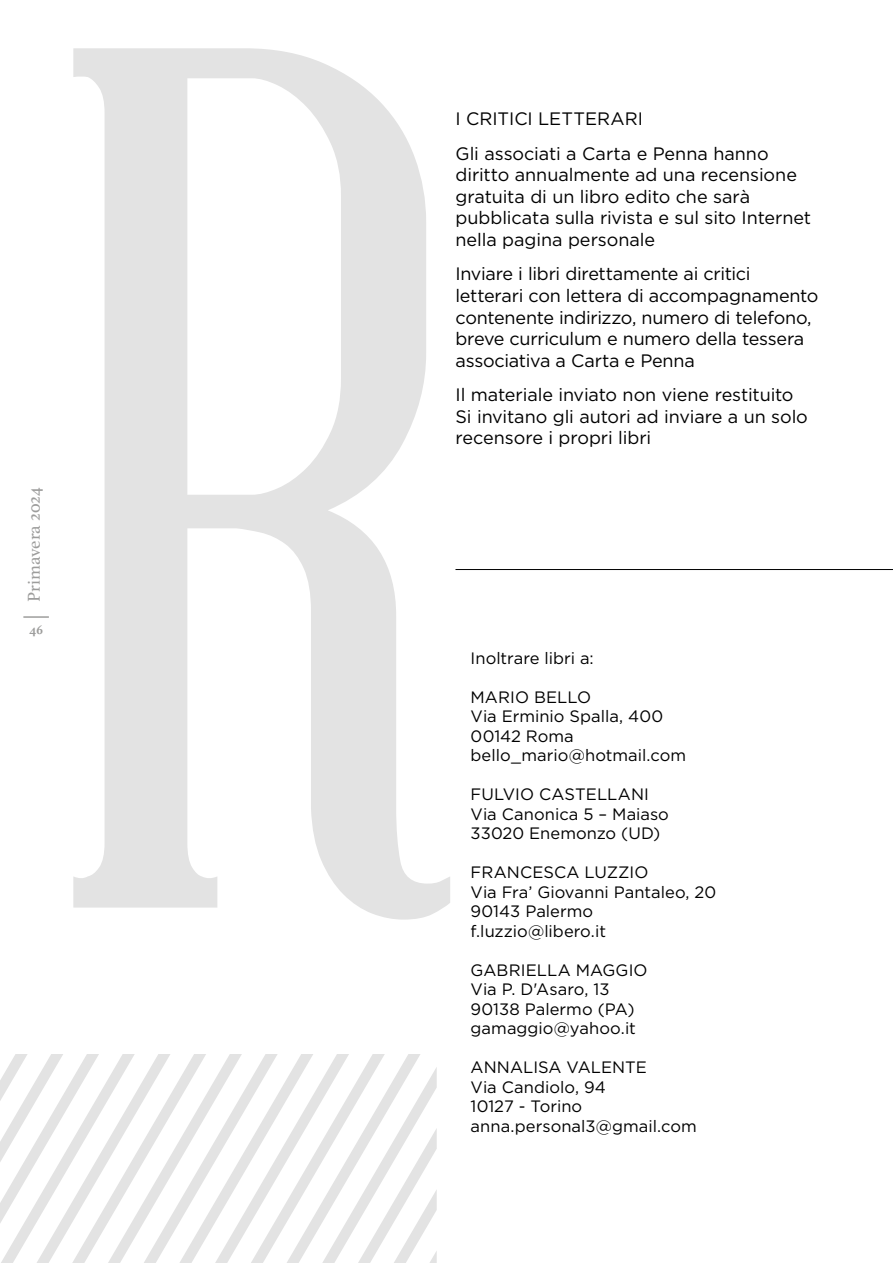
<style>
.page{position:relative;width:893px;height:1263px;background:#fff}
.page>*{position:absolute;margin:0;border:0;box-sizing:border-box;transform-origin:0 0}
.t1{font:18px/21.6px "Gotham";letter-spacing:-.01em;color:#000}
.t2{font:18px "Athelas";color:#9d9d9c}
.t3{font:16.5px/19.5px "Gotham";color:#000}
.t4{font:700 13.5px "Athelas";color:#9d9d9c}
</style>
<div class="page">
<hr style="left:455px;top:569px;width:438px;height:1px;background:#000">
<svg style="left:0;top:1054px;width:437px;height:209px"></svg>
<hr style="left:23px;top:616px;width:26px;height:2px;background:#9d9d9c">
<svg style="left:73px;top:48px;width:377px;height:871px"></svg>
<p class="t2" style="left:20px;top:602px;width:116px;rotate:-90deg">Primavera 2024</p>
<p class="t4" style="left:29px;top:619px;width:15px">46</p>
<p class="t1" style="left:455px;top:101px;width:315px;line-height:34.3px">I CRITICI LETTERARI<br>Gli associati a Carta e Penna hanno</p>
<p class="t1" style="left:455px;top:164px;width:357px">diritto annualmente ad una recensione gratuita di un libro edito che sarà pubblicata sulla rivista e sul sito Internet nella pagina personale</p>
<p class="t1" style="left:455px;top:263px;width:364px">Inviare i libri direttamente ai critici letterari con lettera di accompagnamento contenente indirizzo, numero di telefono, breve curriculum e numero della tessera associativa a Carta e Penna</p>
<p class="t1" style="left:455px;top:383px;width:354px">Il materiale inviato non viene restituito<br>Si invitano gli autori ad inviare a un solo recensore i propri libri</p>
<p class="t3" style="left:471px;top:648px;width:125px">Inoltrare libri a:</p>
<p class="t3" style="left:471px;top:687px;width:217px">MARIO BELLO<br>Via Erminio Spalla, 400<br>00142 Roma bello_mario@hotmail.com</p>
<p class="t3" style="left:471px;top:784px;width:200px">FULVIO CASTELLANI<br>Via Canonica 5 – Maiaso<br>33020 Enemonzo (UD)</p>
<p class="t3" style="left:471px;top:862px;width:247px">FRANCESCA LUZZIO<br>Via Fra’ Giovanni Pantaleo, 20<br>90143 Palermo f.luzzio@libero.it</p>
<p class="t3" style="left:471px;top:960px;width:179px">GABRIELLA MAGGIO<br>Via P. D'Asaro, 13<br>90138 Palermo (PA) gamaggio@yahoo.it</p>
<p class="t3" style="left:471px;top:1057px;width:228px">ANNALISA VALENTE<br>Via Candiolo, 94<br>10127 - Torino anna.personal3@gmail.com</p>
</div>
